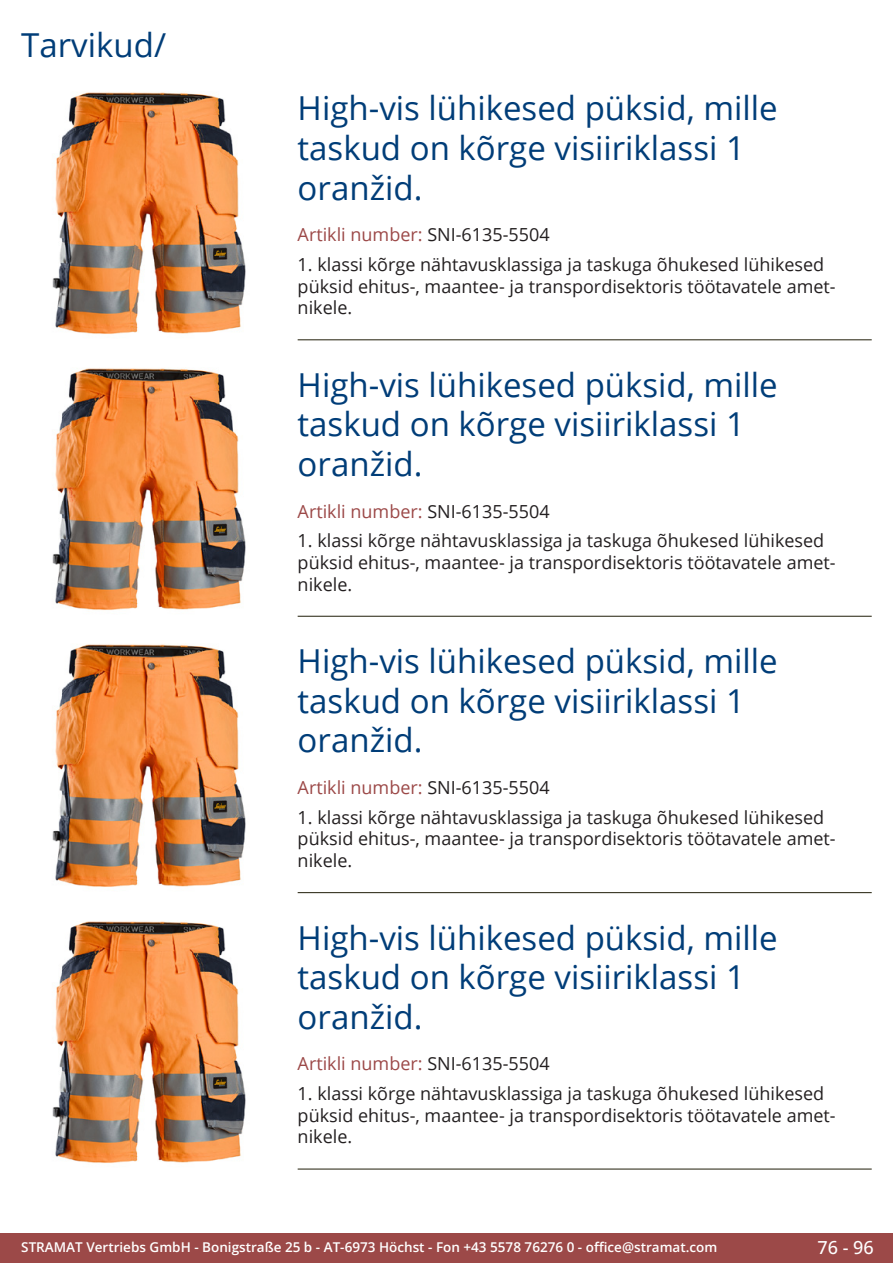
<style>
.page{position:relative;width:893px;height:1263px;background:#fff}
.page>*{position:absolute;margin:0;border:0;box-sizing:border-box;transform-origin:0 0}
.Produkttitel{font:33px/39.6px "Open Sans";color:#003d78}
.RastTitel{font:33px "Open Sans";color:#003d78}
.Beschreibung_Text{font:18px/21.6px "Open Sans";color:#231f20}
.TechDaten_Überschrif{font:18px "Open Sans";color:#9c4948}
.t1{font:500 18px "Open Sans";color:#fff}
.t2{font:600 13.5px "Open Sans";color:#fff}
.s1{color:#231f20}
</style>
<div class="page">
<div style="left:0;top:1233px;width:893px;height:30px;background:#9c4948"></div>
<hr style="left:298px;top:340px;width:574px;height:1px;background:#201d08">
<hr style="left:298px;top:616px;width:574px;height:1px;background:#201d08">
<hr style="left:298px;top:892px;width:574px;height:1px;background:#201d08">
<hr style="left:298px;top:1169px;width:574px;height:1px;background:#201d08">
<img style="left:52px;top:92px;width:194px;height:242px">
<img style="left:52px;top:368px;width:194px;height:242px">
<img style="left:52px;top:644px;width:194px;height:243px">
<img style="left:52px;top:921px;width:194px;height:242px">
<p class="RastTitel" style="left:21px;top:22px;width:146px">Tarvikud/</p>
<p class="Produkttitel" style="left:298px;top:88px;width:482px">High-vis lühikesed püksid, mille taskud on kõrge visiiriklassi 1 oranžid.</p>
<p class="TechDaten_Überschrif" style="left:298px;top:222px;width:254px">Artikli number: <span class="s1">SNI-6135-5504</span></p>
<p class="Beschreibung_Text" style="left:298px;top:253px;width:538px">1. klassi kõrge nähtavusklassiga ja taskuga õhukesed lühikesed püksid ehitus-, maantee- ja transpordisektoris töötavatele amet&shy;nikele.</p>
<p class="Produkttitel" style="left:298px;top:364px;width:482px">High-vis lühikesed püksid, mille taskud on kõrge visiiriklassi 1 oranžid.</p>
<p class="TechDaten_Überschrif" style="left:298px;top:499px;width:254px">Artikli number: <span class="s1">SNI-6135-5504</span></p>
<p class="Beschreibung_Text" style="left:298px;top:530px;width:538px">1. klassi kõrge nähtavusklassiga ja taskuga õhukesed lühikesed püksid ehitus-, maantee- ja transpordisektoris töötavatele amet&shy;nikele.</p>
<p class="Produkttitel" style="left:298px;top:640px;width:482px">High-vis lühikesed püksid, mille taskud on kõrge visiiriklassi 1 oranžid.</p>
<p class="TechDaten_Überschrif" style="left:298px;top:775px;width:254px">Artikli number: <span class="s1">SNI-6135-5504</span></p>
<p class="Beschreibung_Text" style="left:298px;top:806px;width:538px">1. klassi kõrge nähtavusklassiga ja taskuga õhukesed lühikesed püksid ehitus-, maantee- ja transpordisektoris töötavatele amet&shy;nikele.</p>
<p class="Produkttitel" style="left:298px;top:917px;width:482px">High-vis lühikesed püksid, mille taskud on kõrge visiiriklassi 1 oranžid.</p>
<p class="TechDaten_Überschrif" style="left:298px;top:1051px;width:254px">Artikli number: <span class="s1">SNI-6135-5504</span></p>
<p class="Beschreibung_Text" style="left:298px;top:1082px;width:538px">1. klassi kõrge nähtavusklassiga ja taskuga õhukesed lühikesed püksid ehitus-, maantee- ja transpordisektoris töötavatele amet&shy;nikele.</p>
<p class="t2" style="left:21px;top:1238px;width:698px">STRAMAT Vertriebs GmbH - Bonigstraße 25 b - AT-6973 Höchst - Fon +43 5578 76276 0 - office@stramat.com</p>
<p class="t1" style="left:817px;top:1234px;width:58px">76 - 96</p>
</div>
